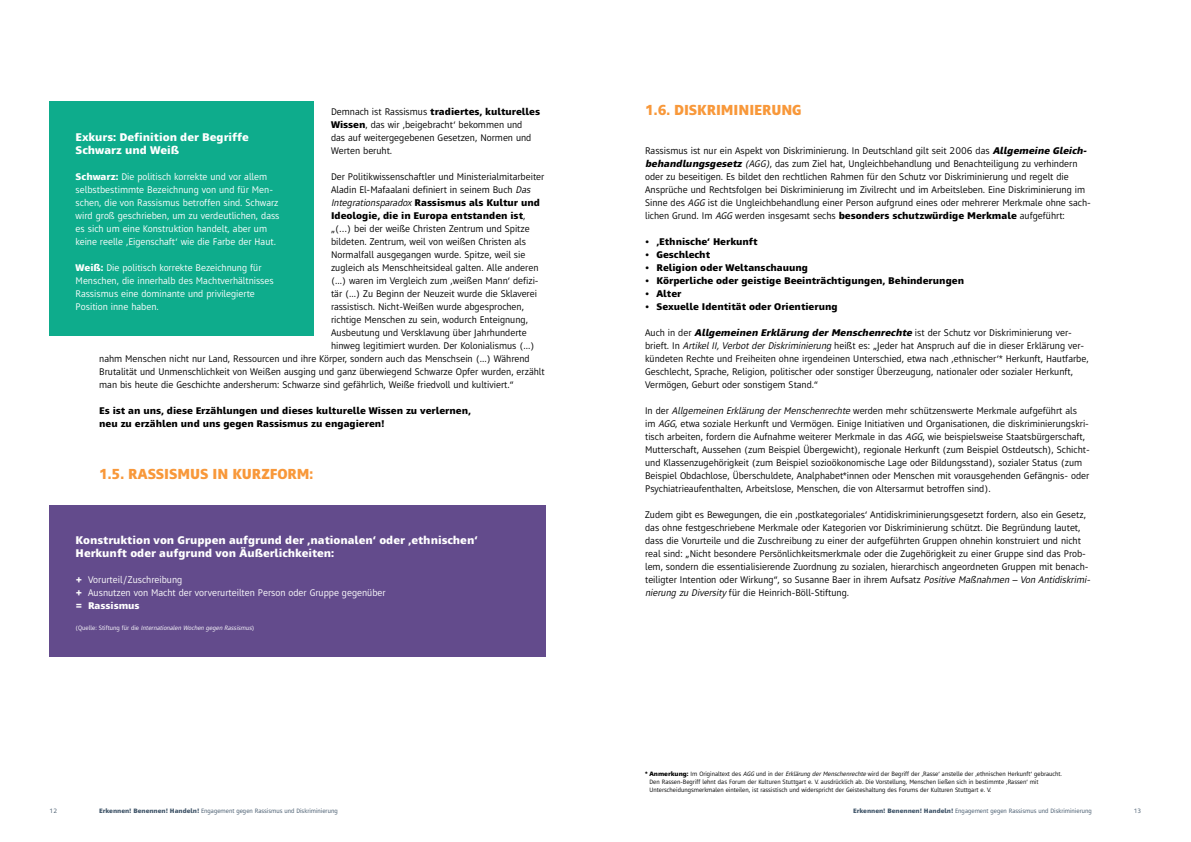
<style>
.page{position:relative;width:1191px;height:842px;background:#fff}
.page>*{position:absolute;margin:0;border:0;box-sizing:border-box;transform-origin:0 0}
.t1{font:800 15px "Mayberry Pro";letter-spacing:-.005em;color:#f8983a;scale:.95 1}
.t2{font:800 11.5px/13px "Mayberry Pro";color:#fff}
.t3{font:10px/13px "Mayberry Pro";color:#000}
.t4{font:10px/13px "Mayberry Pro";color:#fff}
.t5{font:800 10px/13px "Mayberry Pro";color:#000}
.t6{font:6.5px/8px "Mayberry Pro";color:#000}
.t7{font:6.5px "Mayberry Pro";color:#3f5468}
.t8{font:italic 6.5px "Mayberry Pro";color:#fff}
.s1{font-weight:800}
.s2{font-style:italic}
.s3{font-weight:400;font-style:italic}
.s4{font-weight:400}
.s5{font-style:normal}
.s6{font-weight:800;font-style:italic}
</style>
<div class="page">
<div style="left:50px;top:102px;width:264px;height:234px;background:#0eac8c"></div>
<div style="left:50px;top:505px;width:496px;height:152px;background:#634b8c"></div>
<p class="t3" style="left:331px;top:104px;width:210px">Demnach ist Rassismus <span class="s1">tradiertes, kulturelles Wissen</span>, das wir ‚beigebracht‘ bekommen und<br>das auf weitergegebenen Gesetzen, Normen und Werten beruht.</p>
<p class="t3" style="left:331px;top:169px;width:215px">Der Politikwissenschaftler und Ministerialmitarbeiter</p>
<p class="t3" style="left:331px;top:182px;width:203px">Aladin El-Mafaalani definiert in seinem Buch <span class="s2">Das</span></p>
<p class="t5" style="left:331px;top:195px;width:210px"><span class="s3">Integrationsparadox</span> Rassismus als Kultur und</p>
<p class="t5" style="left:331px;top:208px;width:196px">Ideologie, die in Europa entstanden ist<span class="s4">,</span></p>
<p class="t3" style="left:331px;top:221px;width:200px">„(…) bei der weiße Christen Zentrum und Spitze</p>
<p class="t3" style="left:331px;top:234px;width:196px">bildeten. Zentrum, weil von weißen Christen als</p>
<p class="t3" style="left:331px;top:247px;width:196px">Normalfall ausgegangen wurde. Spitze, weil sie</p>
<p class="t3" style="left:331px;top:260px;width:209px">zugleich als Menschheitsideal galten. Alle anderen</p>
<p class="t3" style="left:331px;top:273px;width:209px">(...) waren im Vergleich zum ‚weißen Mann‘ defizi-</p>
<p class="t3" style="left:331px;top:286px;width:207px">tär (...) Zu Beginn der Neuzeit wurde die Sklaverei</p>
<p class="t3" style="left:331px;top:299px;width:194px">rassistisch. Nicht-Weißen wurde abgesprochen,</p>
<p class="t3" style="left:331px;top:312px;width:198px">richtige Menschen zu sein, wodurch Enteignung,</p>
<p class="t3" style="left:331px;top:325px;width:197px">Ausbeutung und Versklavung über Jahrhunderte</p>
<p class="t3" style="left:331px;top:338px;width:205px">hinweg legitimiert wurden. Der Kolonialismus (...)</p>
<p class="t3" style="left:99px;top:351px;width:432px">nahm Menschen nicht nur Land, Ressourcen und ihre Körper, sondern auch das Menschsein (...) Während</p>
<p class="t3" style="left:99px;top:364px;width:447px">Brutalität und Unmenschlichkeit von Weißen ausging und ganz überwiegend Schwarze Opfer wurden, erzählt</p>
<p class="t3" style="left:99px;top:377px;width:416px">man bis heute die Geschichte andersherum: Schwarze sind gefährlich, Weiße friedvoll und kultiviert.“</p>
<p class="t5" style="left:99px;top:403px;width:373px">Es ist an uns, diese Erzählungen und dieses kulturelle Wissen zu verlernen, neu zu erzählen und uns gegen Rassismus zu engagieren!</p>
<h1 class="t1" style="left:99px;top:463px;width:227px">1.5. RASSISMUS IN KURZFORM:</h1>
<p class="t2" style="left:76px;top:130px;width:175px">Exkurs: Definition der Begriffe<br>Schwarz und Weiß</p>
<p class="t4" style="left:76px;top:169px;width:205px"><span class="s1">Schwarz:</span> Die politisch korrekte und vor allem selbstbestimmte Bezeichnung von und für Men&shy;schen, die von Rassismus betroffen sind. Schwarz wird groß geschrieben, um zu verdeutlichen, dass es sich um eine Konstruktion handelt, aber um keine reelle ‚Eigenschaft‘ wie die Farbe der Haut.</p>
<p class="t4" style="left:76px;top:260px;width:200px"><span class="s1">Weiß:</span> Die politisch korrekte Bezeichnung für Menschen, die innerhalb des Machtverhältnisses Rassismus eine dominante und privilegierte Position inne haben.</p>
<p class="t2" style="left:76px;top:533px;width:403px">Konstruktion von Gruppen aufgrund der ‚nationalen‘ oder ‚ethnischen‘<br>Herkunft oder aufgrund von Äußerlichkeiten:</p>
<p class="t4" style="left:76px;top:572px;width:311px"><span class="s1">+</span> Vorurteil/Zuschreibung<br><span class="s1">+</span> Ausnutzen von Macht der vorverurteilten Person oder Gruppe gegenüber <span class="s1">= Rassismus</span></p>
<p class="t8" style="left:76px;top:623px;width:180px"><span class="s5">( Q u e l l e : S t i ft u n g f ü r d i e</span> Internationalen Wochen gegen Rassismus<span class="s5">)</span></p>
<h1 class="t1" style="left:645px;top:99px;width:166px">1.6. DISKRIMINIERUNG</h1>
<p class="t3" style="left:645px;top:143px;width:447px">Rassismus ist nur ein Aspekt von Diskriminierung. In Deutschland gilt seit 2006 das <span class="s6">Allgemeine Gleich&shy;behandlungsgesetz</span> <span class="s2">(AGG)</span>, das zum Ziel hat, Ungleichbehandlung und Benachteiligung zu verhindern oder zu beseitigen. Es bildet den rechtlichen Rahmen für den Schutz vor Diskriminierung und regelt die Ansprüche und Rechtsfolgen bei Diskriminierung im Zivilrecht und im Arbeitsleben. Eine Diskriminierung im Sinne des <span class="s2">AGG</span> ist die Ungleichbehandlung einer Person aufgrund eines oder mehrerer Merkmale ohne sach&shy;lichen Grund. Im <span class="s2">AGG</span> werden insgesamt sechs <span class="s1">besonders schutzwürdige Merkmale</span> aufgeführt:</p>
<p class="t5" style="left:645px;top:234px;width:114px"><span class="s4">•</span> ‚Ethnische‘ Herkunft</p>
<p class="t5" style="left:645px;top:247px;width:66px"><span class="s4">•</span> Geschlecht</p>
<p class="t5" style="left:645px;top:260px;width:164px"><span class="s4">•</span> Religion oder Weltanschauung</p>
<p class="t5" style="left:645px;top:273px;width:320px"><span class="s4">•</span> Körperliche oder geistige Beeinträchtigungen, Behinderungen</p>
<p class="t5" style="left:645px;top:286px;width:38px"><span class="s4">•</span> Alter</p>
<p class="t5" style="left:645px;top:299px;width:194px"><span class="s4">•</span> Sexuelle Identität oder Orientierung</p>
<p class="t3" style="left:645px;top:325px;width:445px">Auch in der <span class="s6">Allgemeinen Erklärung derMenschenrechte</span> ist der Schutz vor Diskriminierung ver&shy;brieft. In <span class="s2">ArtikelII,VerbotderDiskriminierung</span> heißt es: „Jeder hat Anspruch auf die in dieser Erklärung ver&shy;kündeten Rechte und Freiheiten ohne irgendeinen Unterschied, etwa nach ‚ethnischer‘* Herkunft, Hautfarbe, Geschlecht, Sprache, Religion, politischer oder sonstiger Überzeugung, nationaler oder sozialer Herkunft, Vermögen, Geburt oder sonstigem Stand.“</p>
<p class="t3" style="left:645px;top:403px;width:446px">In der <span class="s2">Allgemeinen Erklärung derMenschenrechte</span> werden mehr schützenswerte Merkmale aufgeführt als im <span class="s2">AGG</span>, etwa soziale Herkunft und Vermögen. Einige Initiativen und Organisationen, die diskriminierungskri&shy;tisch arbeiten, fordern die Aufnahme weiterer Merkmale in das <span class="s2">AGG</span>, wie beispielsweise Staatsbürgerschaft, Mutterschaft, Aussehen (zum Beispiel Übergewicht), regionale Herkunft (zum Beispiel Ostdeutsch), Schicht&shy;und Klassenzugehörigkeit (zum Beispiel sozioökonomische Lage oder Bildungsstand), sozialer Status (zum Beispiel Obdachlose, Überschuldete, Analphabet*innen oder Menschen mit vorausgehenden Gefängnis- oder Psychiatrieaufenthalten, Arbeitslose, Menschen, die von Altersarmut betroffen sind).</p>
<p class="t3" style="left:645px;top:507px;width:449px">Zudem gibt es Bewegungen, die ein ‚postkategoriales‘ Antidiskriminierungsgesetzt fordern, also ein Gesetz, das ohne festgeschriebene Merkmale oder Kategorien vor Diskriminierung schützt. Die Begründung lautet, dass die Vorurteile und die Zuschreibung zu einer der aufgeführten Gruppen ohnehin konstruiert und nicht real sind: „Nicht besondere Persönlichkeitsmerkmale oder die Zugehörigkeit zu einer Gruppe sind das Prob&shy;lem, sondern die essentialisierende Zuordnung zu sozialen, hierarchisch angeordneten Gruppen mit benach&shy;teiligter Intention oder Wirkung“, so Susanne Baer in ihrem Aufsatz <span class="s2">Positive Maßnahmen – Von Antidiskrimi&shy;nierung zu Diversity</span> für die Heinrich-Böll-Stiftung.</p>
<p class="t6" style="left:649px;top:770px;width:414px;text-indent:-4px"><span class="s1">* Anmerkung:</span> Im Originaltext des <span class="s2">AGG</span> und in der <span class="s2">Erklärung derMenschenrechte</span> wird der Begriff der ‚Rasse‘ anstelle der ‚ethnischen Herkunft‘ gebraucht.<br>Den Rassen-Begriff lehnt das Forum der Kulturen Stuttgart e. V. ausdrücklich ab. Die Vorstellung, Menschen ließen sich in bestimmte ‚Rassen‘ mit<br>Unterscheidungsmerkmalen einteilen, ist rassistisch und widerspricht der Geisteshaltung des Forums der Kulturen Stuttgart e. V.</p>
<p class="t7" style="left:50px;top:806px;width:9px">12</p>
<p class="t7" style="left:99px;top:806px;width:240px"><span class="s1">Erkennen! Benennen! Handeln!</span> Engagement gegen Rassismus und Diskriminierung</p>
<p class="t7" style="left:853px;top:806px;width:240px"><span class="s1">Erkennen! Benennen! Handeln!</span> Engagement gegen Rassismus und Diskriminierung</p>
<p class="t7" style="left:1133px;top:806px;width:9px">13</p>
</div>
